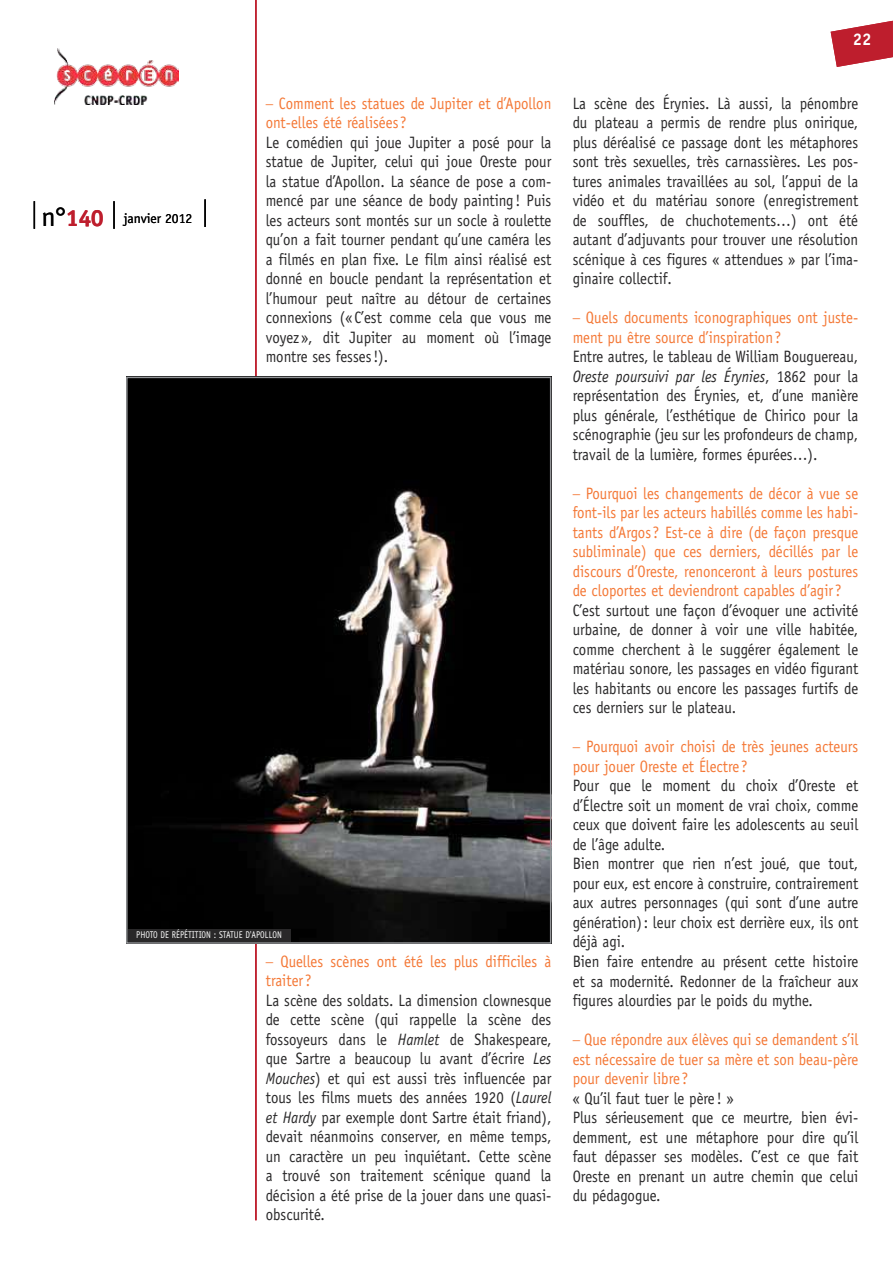
<style>
.page{position:relative;width:893px;height:1263px;background:#fff}
.page>*{position:absolute;margin:0;border:0;box-sizing:border-box;transform-origin:0 0}
.t1{font:700 16.8px "Officina Sans Std";color:#fff}
.t2{font:16.5px/19.5px "Officina Sans Std";color:#292829;text-align:justify;scale:.9 1}
.t3{font:16.5px/19.5px "Officina Sans Std";color:#f47836;scale:.9 1}
.t4{font:13.65px "Officina Sans Std";color:#000}
.t5{font:9.75px "Officina Sans Std";letter-spacing:.005em;color:#fff;scale:.85 1}
.s1{font-size:27.3px}
.s2{font-weight:700;font-size:23.4px;color:#be1e2d}
.s3{font-family:"Trade Gothic LT Std"}
.s4{font-style:italic}
</style>
<div class="page">
<svg style="left:831px;top:21px;width:62px;height:46px"></svg>
<hr style="left:255px;top:0;width:2px;height:1220px;background:#be1e2d">
<hr style="left:204px;top:199px;width:2px;height:28px;background:#000">
<svg style="left:34px;top:201px;width:1px;height:28px"></svg>
<hr style="left:113px;top:201px;width:2px;height:28px;background:#000">
<img style="left:129px;top:380px;width:419px;height:561px">
<div style="left:126px;top:377px;width:425px;height:567px;border:2px solid #939598"></div>
<div style="left:128px;top:929px;width:163px;height:13px;background:#292829"></div>
<img style="left:54px;top:49px;width:125px;height:55px">
<p class="t4" style="left:42px;top:210px;width:152px"><span class="s1">n°</span><span class="s2">140</span> janvier 2012</p>
<p class="t3" style="left:266px;top:93px;width:319px"><span class="s3">–</span> Comment les statues de Jupiter et d’Apollon ont-elles été réalisées ?</p>
<p class="t2" style="left:266px;top:132px;width:319px">Le comédien qui joue Jupiter a posé pour la statue de Jupiter, celui qui joue Oreste pour la statue d’Apollon. La séance de pose a com&shy;mencé par une séance de body painting ! Puis les acteurs sont montés sur un socle à roulette qu’on a fait tourner pendant qu’une caméra les a filmés en plan fixe. Le film ainsi réalisé est donné en boucle pendant la représentation et l’humour peut naître au détour de certaines connexions (« C’est comme cela que vous me voyez », dit Jupiter au moment où l’image montre ses fesses!).</p>
<p class="t5" style="left:136px;top:929px;width:48px">Photo de répé</p>
<p class="t5" style="left:188px;top:929px;width:86px">tition : Statue d'Apollo</p>
<p class="t5" style="left:277px;top:929px;width:7px">n</p>
<p class="t3" style="left:266px;top:951px;width:319px"><span class="s3">–</span> Quelles scènes ont été les plus difficiles à traiter ?</p>
<p class="t2" style="left:266px;top:990px;width:319px">La scène des soldats. La dimension clownesque de cette scène (qui rappelle la scène des fossoyeurs dans le <span class="s4">Hamlet</span> de Shakespeare, que Sartre a beaucoup lu avant d’écrire <span class="s4">Les Mouches</span>) et qui est aussi très influencée par tous les films muets des années 1920 (<span class="s4">Laurel et Hardy</span> par exemple dont Sartre était friand), devait néanmoins conserver, en même temps, un caractère un peu inquiétant. Cette scène a trouvé son traitement scénique quand la décision a été prise de la jouer dans une quasi&shy;obscurité.</p>
<p class="t1" style="left:853px;top:29px;width:20px">22</p>
<p class="t2" style="left:573px;top:93px;width:319px">La scène des Érynies. Là aussi, la pénombre du plateau a permis de rendre plus onirique, plus déréalisé ce passage dont les métaphores sont très sexuelles, très carnassières. Les pos&shy;tures animales travaillées au sol, l’appui de la vidéo et du matériau sonore (enregistrement de souffles, de chuchotements…) ont été autant d’adjuvants pour trouver une résolution scénique à ces figures « attendues » par l’ima&shy;ginaire collectif.</p>
<p class="t3" style="left:573px;top:308px;width:319px"><span class="s3">–</span> Quels documents iconographiques ont juste&shy;ment pu être source d’inspiration?</p>
<p class="t2" style="left:573px;top:347px;width:319px">Entre autres, le tableau de William Bouguereau, <span class="s4">Oreste poursuivi par les Érynies</span>, 1862 pour la représentation des Érynies, et, d’une manière plus générale, l’esthétique de Chirico pour la scénographie (jeu sur les profondeurs de champ, travail de la lumière, formes épurées…).</p>
<p class="t3" style="left:573px;top:483px;width:319px;text-align:justify"><span class="s3">–</span> Pourquoi les changements de décor à vue se font-ils par les acteurs habillés comme les habi&shy;tants d’Argos ? Est-ce à dire (de façon presque subliminale) que ces derniers, décillés par le discours d’Oreste, renonceront à leurs postures de cloportes et deviendront capables d’agir ?</p>
<p class="t2" style="left:573px;top:601px;width:319px">C’est surtout une façon d’évoquer une activité urbaine, de donner à voir une ville habitée, comme cherchent à le suggérer également le matériau sonore, les passages en vidéo figurant les habitants ou encore les passages furtifs de ces derniers sur le plateau.</p>
<p class="t3" style="left:573px;top:737px;width:319px"><span class="s3">–</span> Pourquoi avoir choisi de très jeunes acteurs pour jouer Oreste et Électre ?</p>
<p class="t2" style="left:573px;top:776px;width:319px;text-align:left">Pour que le moment du choix d’Oreste et d’Électre soit un moment de vrai choix, comme ceux que doivent faire les adolescents au seuil de l’âge adulte.<br>Bien montrer que rien n’est joué, que tout, pour eux, est encore à construire, contrairement aux autres personnages (qui sont d’une autre génération): leur choix est derrière eux, ils ont déjà agi.<br>Bien faire entendre au présent cette histoire et sa modernité. Redonner de la fraîcheur aux figures alourdies par le poids du mythe.</p>
<p class="t3" style="left:573px;top:1030px;width:319px;text-align:justify"><span class="s3">–</span> Que répondre aux élèves qui se demandent s’il est nécessaire de tuer sa mère et son beau-père pour devenir libre ?</p>
<p class="t2" style="left:573px;top:1088px;width:319px;text-align:left">« Qu’il faut tuer le père ! »<br>Plus sérieusement que ce meurtre, bien évi&shy;demment, est une métaphore pour dire qu’il faut dépasser ses modèles. C’est ce que fait Oreste en prenant un autre chemin que celui du pédagogue.</p>
</div>
